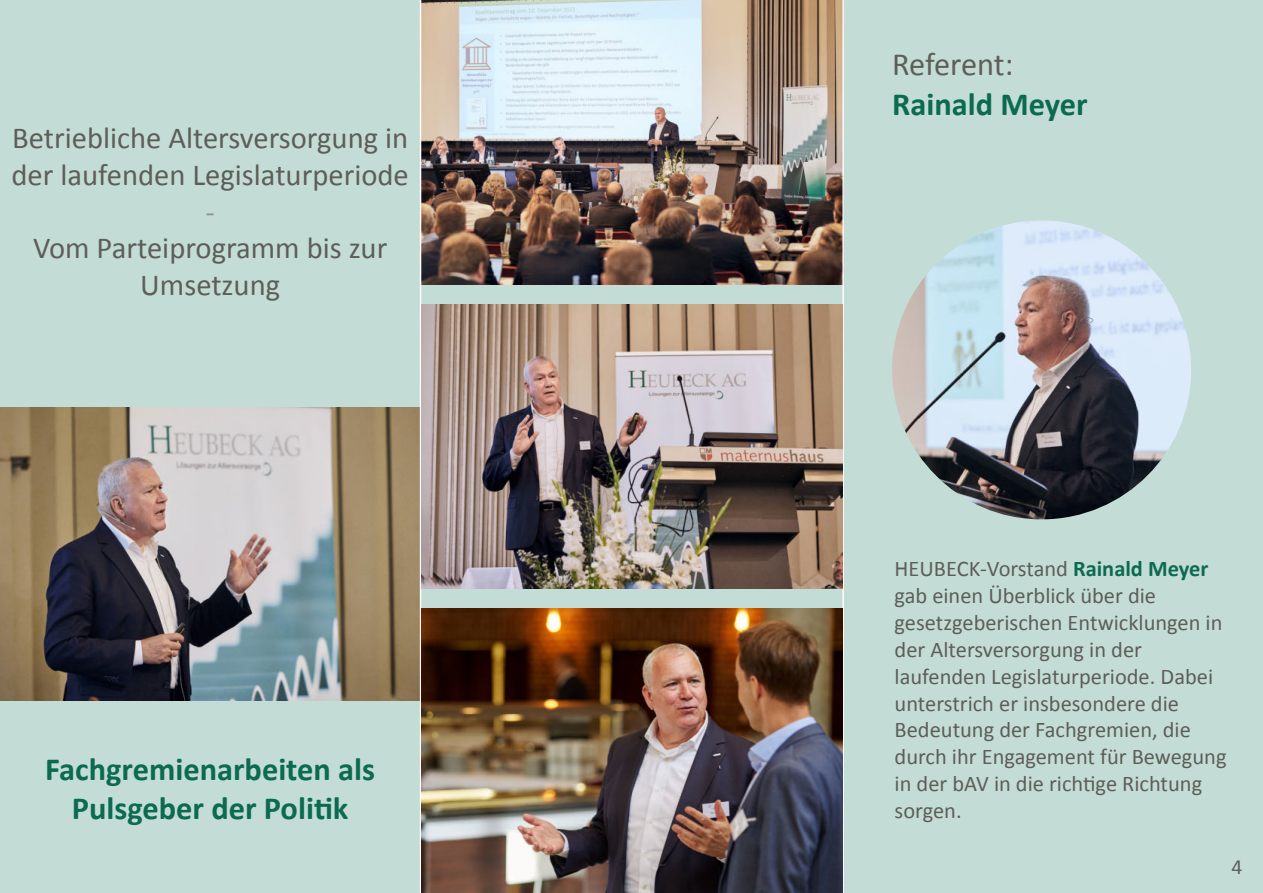
<style>
.page{position:relative;width:1263px;height:893px;background:#c3ddd6}
.page>*{position:absolute;margin:0;border:0;box-sizing:border-box;transform-origin:0 0}
.t1{font:700 32.4px/38.8px "Calibri";color:#0c6a51;text-align:center}
.t2{font:32.4px "Calibri";letter-spacing:-.01em;color:#5e5e59}
.t3{font:30.6px/36.8px "Calibri";color:#5e5e59}
.t4{font:30.6px "Calibri";color:#91969b}
.t5{font:22.35px/26.8px "Calibri";color:#5e5e59}
.t6{font:21.6px "Calibri";color:#5e5e59}
.s1{font-weight:700;color:#0c6a51}
</style>
<div class="page">
<img style="left:421px;top:0;width:421px;height:285px">
<img style="left:892px;top:220px;width:299px;height:299px;border-radius:149px">
<img style="left:0;top:407px;width:420px;height:293px">
<hr style="left:420px;top:0;width:1px;height:893px;background:#fff">
<hr style="left:842px;top:0;width:2px;height:893px;background:#fff">
<img style="left:421px;top:304px;width:421px;height:284px">
<img style="left:422px;top:608px;width:420px;height:285px">
<h2 class="t3" style="left:12px;top:119px;width:399px">Betriebliche Altersversorgung in der laufenden Legislaturperiode</h2>
<h2 class="t4" style="left:205px;top:193px;width:11px">-</h2>
<h2 class="t3" style="left:33px;top:229px;width:356px;text-align:center">Vom Parteiprogramm bis zur<br>Umsetzung</h2>
<h1 class="t1" style="left:45px;top:749px;width:331px">Fachgremienarbeiten als<br>Pulsgeber der Politik</h1>
<h1 class="t2" style="left:892px;top:42px;width:123px">Referent:</h1>
<h1 class="t1" style="left:892px;top:84px;width:197px">Rainald Meyer</h1>
<p class="t5" style="left:894px;top:554px;width:333px">HEUBECK-Vorstand <span class="s1">Rainald Meyer </span>gab einen Überblick über die gesetzgeberischen Entwicklungen in der Altersversorgung in der laufenden Legislaturperiode. Dabei unterstrich er insbesondere die<br>Bedeutung der Fachgremien, die durch ihr Engagement für Bewegung in der bAV in die richtige Richtung sorgen.</p>
<p class="t6" style="left:1231px;top:854px;width:12px">4</p>
</div>
